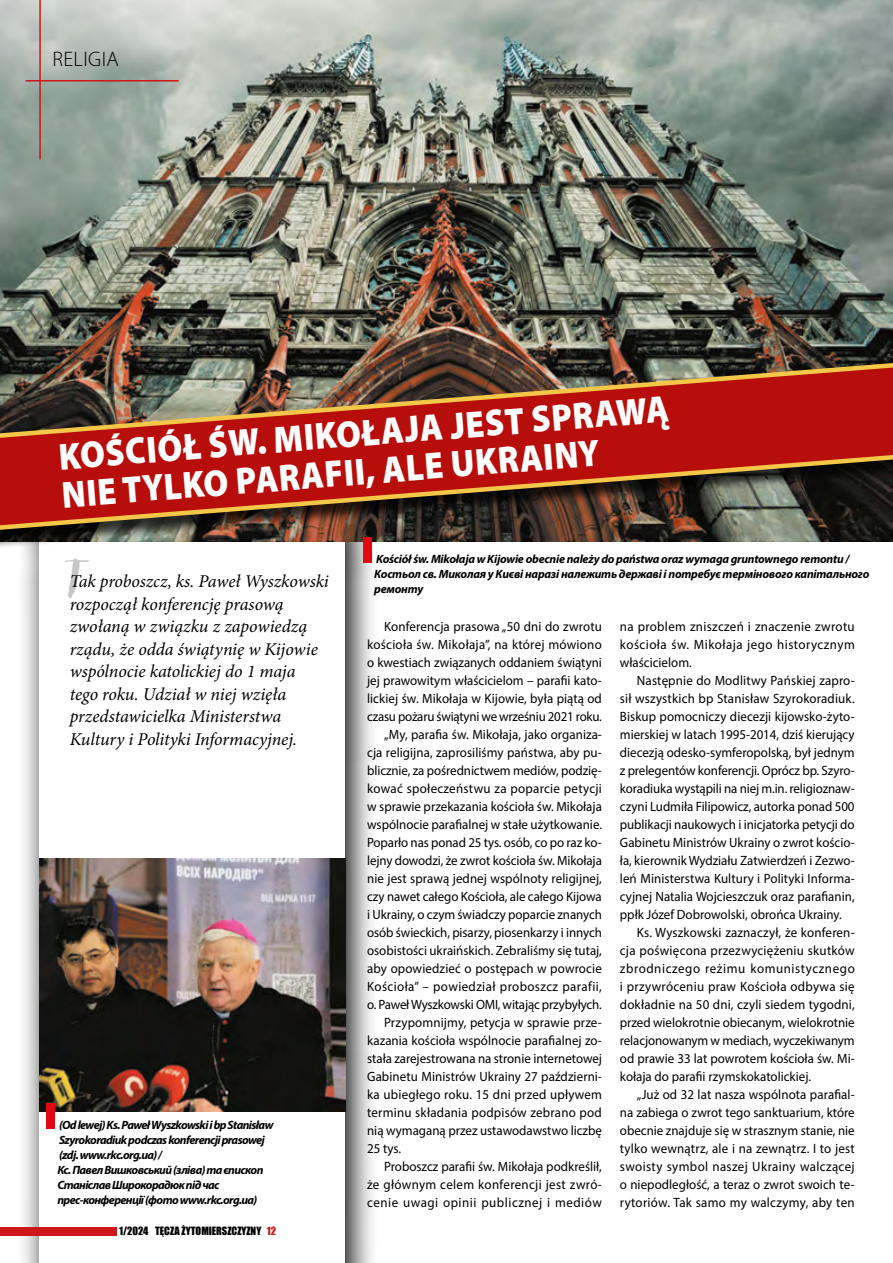
<style>
.page{position:relative;width:893px;height:1263px;background:#fff}
.page>*{position:absolute;margin:0;border:0;box-sizing:border-box;transform-origin:0 0}
.t1{font:900 37.95px/38.1px "Myriad Pro";color:#fff;scale:.9 1}
.t2{font:300 21px "Myriad Pro";letter-spacing:.02em;color:#000}
.t3{font:italic 18px/22.5px "Minion Pro";letter-spacing:-.005em;color:#000}
.t4{font:13.5px/18px "Myriad Pro";color:#000;text-align:justify;scale:.96 1}
.t5{font:13.5px "Myriad Pro";letter-spacing:.02em;color:#000;scale:.96 1}
.t6{font:13.5px "Myriad Pro";letter-spacing:.03em;color:#000;scale:.96 1}
.t7{font:13.5px "Myriad Pro";letter-spacing:-.02em;color:#000;scale:.96 1}
.t8{font:13.5px "Myriad Pro";letter-spacing:.025em;color:#000;scale:.96 1}
.t9{font:13.5px "Myriad Pro";letter-spacing:.04em;color:#000;scale:.96 1}
.t10{font:13.5px "Myriad Pro";letter-spacing:.045em;color:#000;scale:.96 1}
.t11{font:italic 700 12px/15px "Myriad Pro";letter-spacing:-.045em;color:#000}
.t12{font:italic 700 12px/15px "Myriad Pro";letter-spacing:-.02em;color:#000}
.t13{font:10.5px "Impact";color:#000}
.s1{font-family:"Adlery Pro";font-style:normal;font-size:38.7px;color:#c6c6c6}
.s2{color:#cd1719}
</style>
<div class="page">
<svg style="left:16px;top:552px;width:357px;height:711px"></svg>
<div style="left:39px;top:507px;width:306px;height:756px;background:#fff"></div>
<img style="left:0;top:0;width:893px;height:360px">
<hr style="left:26px;top:80px;width:153px;height:2px;background:#cd1719">
<hr style="left:39px;top:0;width:2px;height:159px;background:#cd1719">
<div style="left:363px;top:537px;width:9px;height:25px;background:#e30613"></div>
<div style="left:0;top:365px;width:893px;height:187px;background:#000;opacity:.75"></div>
<img style="left:0;top:360px;width:893px;height:176px">
<img style="left:39px;top:858px;width:306px;height:254px">
<div style="left:46px;top:1103px;width:9px;height:26px;background:#e30613"></div>
<div style="left:0;top:1227px;width:117px;height:8px;background:#cd1719"></div>
<h2 class="t2" style="left:52px;top:47px;width:68px">RELIGIA</h2>
<h1 class="t1" style="left:57px;top:439px;width:682px;rotate:-5deg">KOŚCIÓŁ ŚW. MIKOŁAJA JEST SPRAWĄ<br>NIE TYLKO PARAFII, ALE UKRAINY</h1>
<p class="t3" style="left:65px;top:570px;width:265px"><span class="s1">T</span>Tak proboszcz, ks. Paweł Wyszkowski rozpoczął konferencję prasową zwołaną w związku z zapowiedzą rządu, że odda świątynię w Kijowie wspólnocie katolickiej do 1 maja<br>tego roku. Udział w niej wzięła przedstawicielka Ministerstwa Kultury i Polityki Informacyjnej.</p>
<p class="t12" style="left:374px;top:551px;width:497px">Kościół św. Mikołaja w Kijowie obecnie należy do państwa oraz wymaga gruntownego remontu /<br>Костьол св. Миколая у Києві наразі належить державі і потребує термінового капітального ремонту</p>
<p class="t4" style="left:384px;top:618px;width:228px">Konferencja prasowa „50 dni do zwrotu</p>
<p class="t5" style="left:367px;top:636px;width:246px">kościoła św. Mikołaja”, na której mówiono</p>
<p class="t4" style="left:367px;top:654px;width:246px">o kwestiach związanych oddaniem świątyni</p>
<p class="t4" style="left:367px;top:672px;width:246px">jej prawowitym właścicielom – parafii kato-</p>
<p class="t4" style="left:367px;top:690px;width:246px">lickiej św. Mikołaja w Kijowie, była piątą od</p>
<p class="t7" style="left:367px;top:708px;width:246px">czasu pożaru świątyni we wrześniu 2021 roku.</p>
<p class="t4" style="left:384px;top:726px;width:228px">„My, parafia św. Mikołaja, jako organiza-</p>
<p class="t4" style="left:367px;top:744px;width:246px">cja religijna, zaprosiliśmy państwa, aby pu-</p>
<p class="t4" style="left:367px;top:762px;width:246px">blicznie, za pośrednictwem mediów, podzię-</p>
<p class="t5" style="left:367px;top:780px;width:246px">kować społeczeństwu za poparcie petycji</p>
<p class="t4" style="left:367px;top:798px;width:246px">w sprawie przekazania kościoła św. Mikołaja</p>
<p class="t4" style="left:367px;top:816px;width:246px">wspólnocie parafialnej w stałe użytkowanie.</p>
<p class="t4" style="left:367px;top:834px;width:246px">Poparło nas ponad 25 tys. osób, co po raz ko-</p>
<p class="t4" style="left:367px;top:852px;width:246px">lejny dowodzi, że zwrot kościoła św. Mikołaja</p>
<p class="t4" style="left:367px;top:870px;width:246px">nie jest sprawą jednej wspólnoty religijnej,</p>
<p class="t4" style="left:367px;top:888px;width:246px">czy nawet całego Kościoła, ale całego Kijowa</p>
<p class="t4" style="left:367px;top:906px;width:246px">i Ukrainy, o czym świadczy poparcie znanych</p>
<p class="t4" style="left:367px;top:924px;width:246px">osób świeckich, pisarzy, piosenkarzy i innych</p>
<p class="t4" style="left:367px;top:942px;width:246px">osobistości ukraińskich. Zebraliśmy się tutaj,</p>
<p class="t4" style="left:367px;top:960px;width:246px">aby opowiedzieć o postępach w powrocie</p>
<p class="t6" style="left:367px;top:978px;width:246px">Kościoła” – powiedział proboszcz parafii,</p>
<p class="t4" style="left:367px;top:996px;width:246px">o. Paweł Wyszkowski OMI, witając przybyłych.</p>
<p class="t4" style="left:384px;top:1014px;width:228px">Przypomnijmy, petycja w sprawie prze-</p>
<p class="t4" style="left:367px;top:1032px;width:246px">kazania kościoła wspólnocie parafialnej zo-</p>
<p class="t4" style="left:367px;top:1050px;width:246px">stała zarejestrowana na stronie internetowej</p>
<p class="t4" style="left:367px;top:1068px;width:246px">Gabinetu Ministrów Ukrainy 27 październi-</p>
<p class="t4" style="left:367px;top:1086px;width:246px">ka ubiegłego roku. 15 dni przed upływem</p>
<p class="t4" style="left:367px;top:1104px;width:246px">terminu składania podpisów zebrano pod</p>
<p class="t4" style="left:367px;top:1122px;width:246px">nią wymaganą przez ustawodawstwo liczbę</p>
<p class="t4" style="left:367px;top:1140px;width:37px">25 tys.</p>
<p class="t4" style="left:384px;top:1158px;width:228px">Proboszcz parafii św. Mikołaja podkreślił,</p>
<p class="t8" style="left:367px;top:1176px;width:246px">że głównym celem konferencji jest zwró-</p>
<p class="t9" style="left:367px;top:1194px;width:246px">cenie uwagi opinii publicznej i mediów</p>
<p class="t4" style="left:620px;top:618px;width:246px">na problem zniszczeń i znaczenie zwrotu kościoła św. Mikołaja jego historycznym właścicielom.</p>
<p class="t4" style="left:637px;top:672px;width:228px">Następnie do Modlitwy Pańskiej zapro-</p>
<p class="t4" style="left:620px;top:690px;width:246px">sił wszystkich bp Stanisław Szyrokoradiuk.</p>
<p class="t4" style="left:620px;top:708px;width:246px">Biskup pomocniczy diecezji kijowsko-żyto-</p>
<p class="t4" style="left:620px;top:726px;width:246px">mierskiej w latach 1995-2014, dziś kierujący</p>
<p class="t4" style="left:620px;top:744px;width:246px">diecezją odesko-symferopolską, był jednym</p>
<p class="t4" style="left:620px;top:762px;width:246px">z prelegentów konferencji. Oprócz bp. Szyro-</p>
<p class="t4" style="left:620px;top:780px;width:246px">koradiuka wystąpili na niej m.in. religioznaw-</p>
<p class="t4" style="left:620px;top:798px;width:246px">czyni Ludmiła Filipowicz, autorka ponad 500</p>
<p class="t4" style="left:620px;top:816px;width:246px">publikacji naukowych i inicjatorka petycji do</p>
<p class="t4" style="left:620px;top:834px;width:246px">Gabinetu Ministrów Ukrainy o zwrot kościo-</p>
<p class="t4" style="left:620px;top:852px;width:246px">ła, kierownik Wydziału Zatwierdzeń i Zezwo-</p>
<p class="t4" style="left:620px;top:870px;width:246px">leń Ministerstwa Kultury i Polityki Informa-</p>
<p class="t4" style="left:620px;top:888px;width:246px">cyjnej Natalia Wojcieszczuk oraz parafianin,</p>
<p class="t4" style="left:620px;top:906px;width:233px">ppłk Józef Dobrowolski, obrońca Ukrainy.</p>
<p class="t4" style="left:637px;top:924px;width:228px">Ks. Wyszkowski zaznaczył, że konferen-</p>
<p class="t5" style="left:620px;top:942px;width:246px">cja poświęcona przezwyciężeniu skutków</p>
<p class="t10" style="left:620px;top:960px;width:246px">zbrodniczego reżimu komunistycznego</p>
<p class="t5" style="left:620px;top:978px;width:246px">i przywróceniu praw Kościoła odbywa się</p>
<p class="t4" style="left:620px;top:996px;width:246px">dokładnie na 50 dni, czyli siedem tygodni,</p>
<p class="t4" style="left:620px;top:1014px;width:246px">przed wielokrotnie obiecanym, wielokrotnie</p>
<p class="t4" style="left:620px;top:1032px;width:246px">relacjonowanym w mediach, wyczekiwanym</p>
<p class="t4" style="left:620px;top:1050px;width:246px">od prawie 33 lat powrotem kościoła św. Mi-</p>
<p class="t4" style="left:620px;top:1068px;width:201px">kołaja do parafii rzymskokatolickiej.</p>
<p class="t4" style="left:637px;top:1086px;width:228px">„Już od 32 lat nasza wspólnota parafial-</p>
<p class="t4" style="left:620px;top:1104px;width:246px">na zabiega o zwrot tego sanktuarium, które</p>
<p class="t4" style="left:620px;top:1122px;width:246px">obecnie znajduje się w strasznym stanie, nie</p>
<p class="t4" style="left:620px;top:1140px;width:246px">tylko wewnątrz, ale i na zewnątrz. I to jest</p>
<p class="t6" style="left:620px;top:1158px;width:246px">swoisty symbol naszej Ukrainy walczącej</p>
<p class="t4" style="left:620px;top:1176px;width:246px">o niepodległość, a teraz o zwrot swoich te-</p>
<p class="t5" style="left:620px;top:1194px;width:246px">rytoriów. Tak samo my walczymy, aby ten</p>
<p class="t11" style="left:57px;top:1117px;width:218px">(Od lewej) Ks. Paweł Wyszkowski i bp Stanisław Szyrokoradiuk podczas konferencji prasowej (zdj. www.rkc.org.ua) /<br>Кс. Павел Вишковський (зліва) та єпископ Станіслав Широкорадюк під час прес-конференції (фото www.rkc.org.ua)</p>
<p class="t13" style="left:119px;top:1223px;width:159px">1/2024 TĘCZA ŻYTOMIERSZCZYZNY <span class="s2">12</span></p>
</div>
